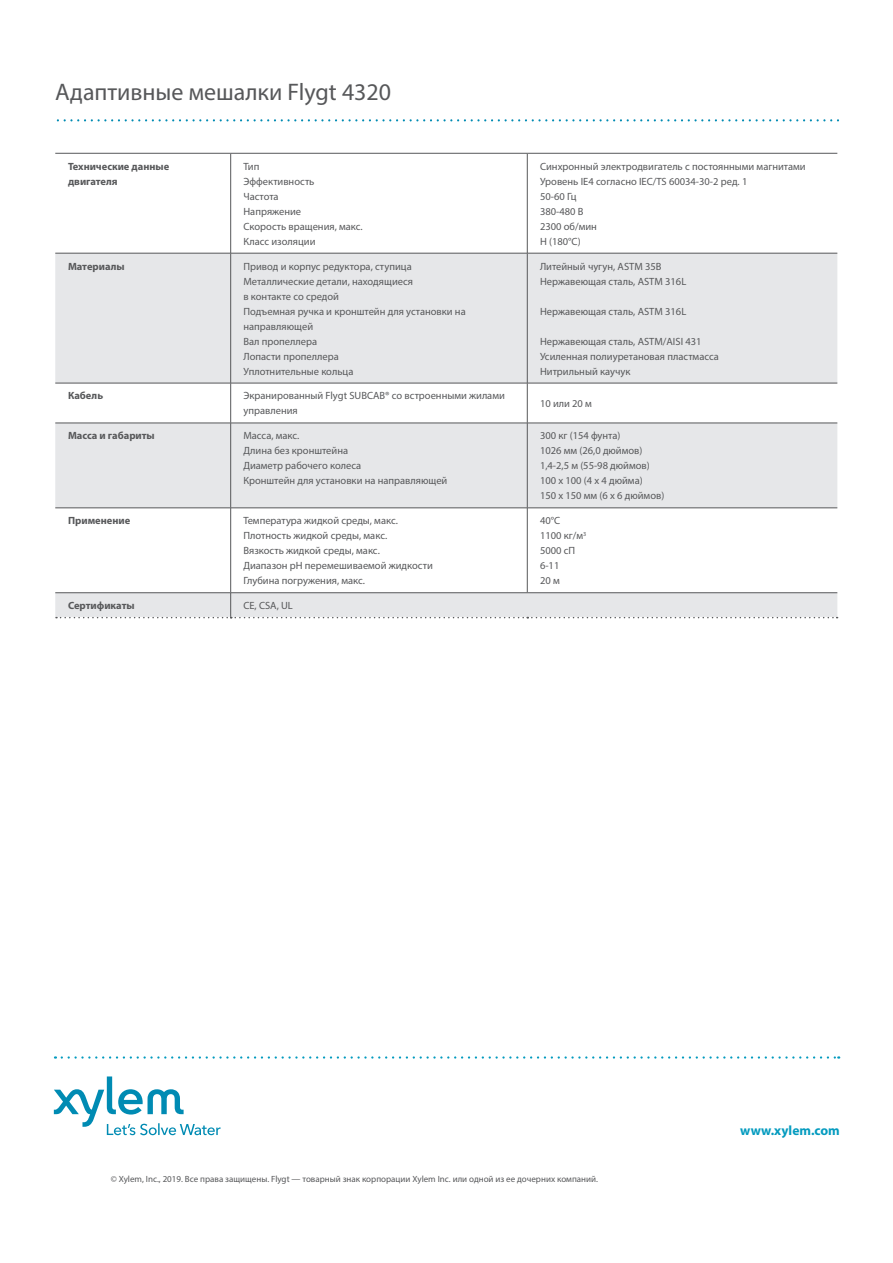
<style>
.page{position:relative;width:893px;height:1263px;background:#fff}
.page>*{position:absolute;margin:0;border:0;box-sizing:border-box;transform-origin:0 0}
.t1{font:24px "Myriad Pro";color:#57585a}
.t2{font:700 13.5px "Myriad Pro";color:#049bbf}
.Body{font:10.5px/15px "Myriad Pro";color:#57585a}
.Body-2{font:700 10.5px/15px "Myriad Pro";color:#57585a}
.Legal_Copy{font:9px "Myriad Pro";color:#57585a}
</style>
<div class="page">
<svg style="left:55px;top:254px;width:782px;height:364px;fill:#e6e7e9"></svg>
<hr style="left:55px;top:153px;width:176px;height:1px;background:#57585a">
<hr style="left:231px;top:153px;width:296px;height:1px;background:#57585a">
<hr style="left:230px;top:153px;width:1px;height:100px;background:#57585a">
<hr style="left:527px;top:153px;width:310px;height:1px;background:#57585a">
<hr style="left:527px;top:153px;width:1px;height:100px;background:#57585a">
<hr style="left:55px;top:253px;width:176px;height:1px;background:#57585a">
<hr style="left:231px;top:253px;width:296px;height:1px;background:#57585a">
<hr style="left:230px;top:253px;width:1px;height:130px;background:#57585a">
<hr style="left:527px;top:253px;width:310px;height:1px;background:#57585a">
<hr style="left:527px;top:253px;width:1px;height:130px;background:#57585a">
<hr style="left:55px;top:383px;width:176px;height:1px;background:#57585a">
<hr style="left:231px;top:383px;width:296px;height:1px;background:#57585a">
<hr style="left:230px;top:383px;width:1px;height:40px;background:#57585a">
<hr style="left:527px;top:383px;width:310px;height:1px;background:#57585a">
<hr style="left:527px;top:383px;width:1px;height:40px;background:#57585a">
<hr style="left:55px;top:423px;width:176px;height:1px;background:#57585a">
<hr style="left:231px;top:423px;width:296px;height:1px;background:#57585a">
<hr style="left:230px;top:423px;width:1px;height:85px;background:#57585a">
<hr style="left:527px;top:423px;width:310px;height:1px;background:#57585a">
<hr style="left:527px;top:423px;width:1px;height:85px;background:#57585a">
<hr style="left:55px;top:508px;width:176px;height:1px;background:#57585a">
<hr style="left:231px;top:508px;width:296px;height:1px;background:#57585a">
<hr style="left:230px;top:508px;width:1px;height:84px;background:#57585a">
<hr style="left:527px;top:508px;width:310px;height:1px;background:#57585a">
<hr style="left:527px;top:508px;width:1px;height:84px;background:#57585a">
<hr style="left:55px;top:592px;width:176px;height:1px;background:#57585a">
<hr style="left:231px;top:592px;width:296px;height:1px;background:#57585a">
<hr style="left:527px;top:592px;width:310px;height:1px;background:#57585a">
<svg style="left:56px;top:593px;width:782px;height:25px;background:#e3e4e6"></svg>
<svg style="left:65px;top:119px;width:774px;height:2px"></svg>
<svg style="left:54px;top:1076px;width:167px;height:59px"></svg>
<svg style="left:62px;top:1056px;width:777px;height:3px"></svg>
<p class="t1" style="left:55px;top:77px;width:337px">Адаптивные мешалки Flygt 4320</p>
<p class="Body-2" style="left:68px;top:158px;width:103px">Технические данные двигателя</p>
<p class="Body" style="left:243px;top:158px;width:121px">Тип<br>Эффективность<br>Частота<br>Напряжение<br>Скорость вращения, макс.<br>Класс изоляции</p>
<p class="Body" style="left:540px;top:158px;width:267px">Синхронный электродвигатель с постоянными магнитами<br>Уровень IE4 согласно IEC/TS 60034-30-2 ред. 1<br>50-60 Гц<br>380-480 В<br>2300 об/мин<br>H (180°C)</p>
<p class="Body-2" style="left:68px;top:258px;width:58px">Материалы</p>
<p class="Body" style="left:243px;top:258px;width:224px">Привод и корпус редуктора, ступица<br>Металлические детали, находящиеся<br>в контакте со средой<br>Подъемная ручка и кронштейн для установки на направляющей<br>Вал пропеллера<br>Лопасти пропеллера<br>Уплотнительные кольца</p>
<p class="Body" style="left:540px;top:258px;width:148px">Литейный чугун, ASTM 35B<br>Нержавеющая сталь, ASTM 316L</p>
<p class="Body" style="left:540px;top:303px;width:148px">Нержавеющая сталь, ASTM 316L</p>
<p class="Body" style="left:540px;top:333px;width:180px">Нержавеющая сталь, ASTM/AISI 431<br>Усиленная полиуретановая пластмасса<br>Нитрильный каучук</p>
<p class="Body-2" style="left:68px;top:388px;width:37px">Кабель</p>
<p class="Body" style="left:243px;top:388px;width:263px">Экранированный Flygt SUBCAB® со встроенными жилами управления</p>
<p class="Body" style="left:540px;top:396px;width:53px">10 или 20 м</p>
<p class="Body-2" style="left:68px;top:428px;width:88px">Масса и габариты</p>
<p class="Body" style="left:243px;top:428px;width:205px">Масса, макс.<br>Длина без кронштейна<br>Диаметр рабочего колеса<br>Кронштейн для установки на направляющей</p>
<p class="Body" style="left:540px;top:428px;width:126px">300 кг (154 фунта)<br>1026 мм (26,0 дюймов)<br>1,4-2,5 м (55-98 дюймов)<br>100 x 100 (4 x 4 дюйма)<br>150 x 150 мм (6 x 6 дюймов)</p>
<p class="Body-2" style="left:68px;top:513px;width:64px">Применение</p>
<p class="Body" style="left:243px;top:513px;width:191px">Температура жидкой среды, макс.<br>Плотность жидкой среды, макс.<br>Вязкость жидкой среды, макс.<br>Диапазон pH перемешиваемой жидкости<br>Глубина погружения, макс.</p>
<p class="Body" style="left:540px;top:513px;width:48px">40°C<br>1100 кг/м<sup>3<br></sup>5000 сП<br>6-11<br>20 м</p>
<p class="Body-2" style="left:68px;top:598px;width:68px">Сертификаты</p>
<p class="Body" style="left:243px;top:598px;width:51px">CE, CSA, UL</p>
<p class="Legal_Copy" style="left:111px;top:1174px;width:489px">© Xylem, Inc., 2019. Все права защищены. Flygt — товарный знак корпорации Xylem Inc. или одной из ее дочерних компаний.</p>
<p class="t2" style="left:740px;top:1122px;width:101px">www.xylem.com</p>
</div>
